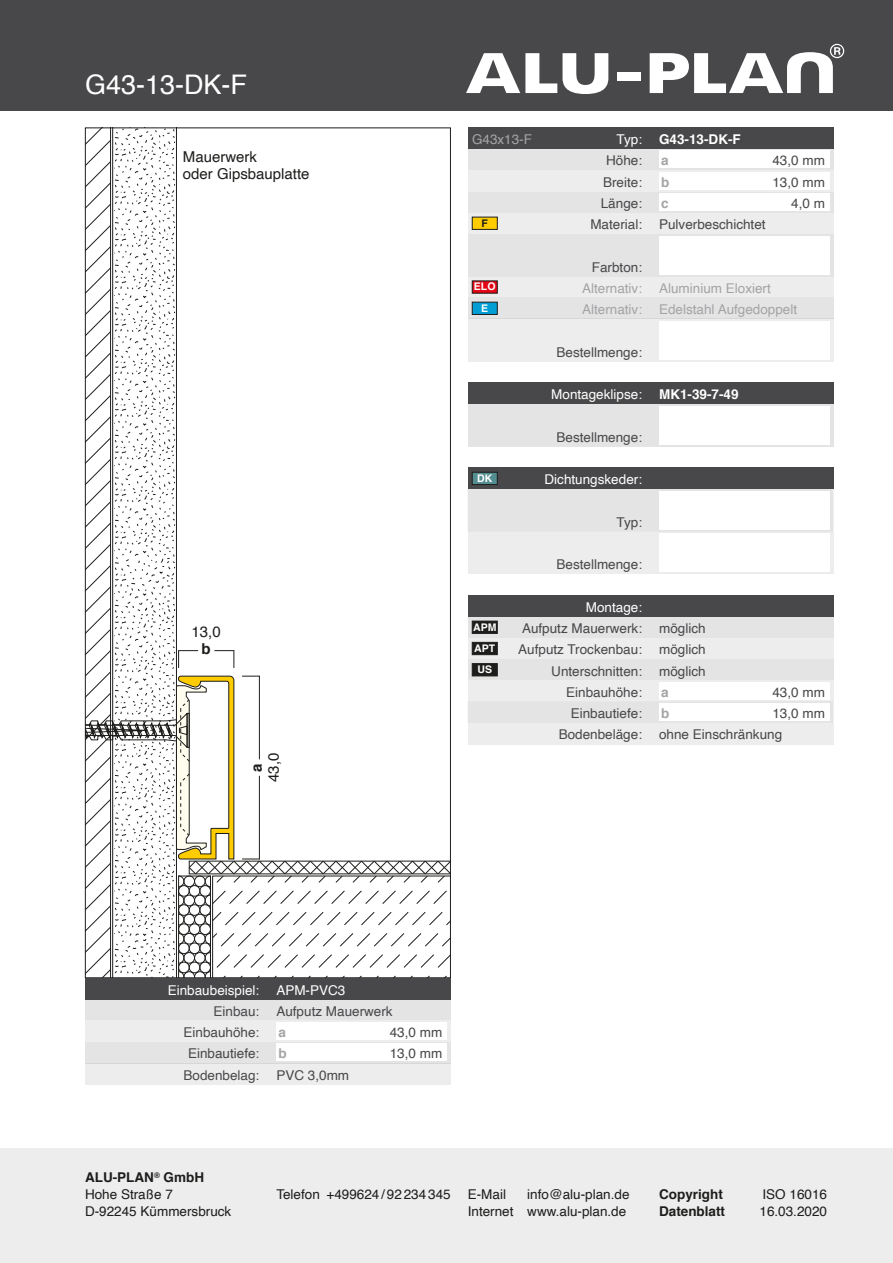
<style>
.page{position:relative;width:893px;height:1263px;background:#fff}
.page>*{position:absolute;margin:0;border:0;box-sizing:border-box;transform-origin:0 0}
.t1{font:27px "Helvetica";color:#fff}
.t2{font:15px/17px "Helvetica";color:#1d1d1b}
.t3{font:700 15px "Helvetica";color:#1d1d1b}
.t4{font:13.5px "Helvetica";color:#48484a}
.t5{font:13.5px/17px "Helvetica";color:#1d1d1b}
.t6{font:13.5px "Helvetica";color:#fff}
.t7{font:13.5px "Helvetica";color:#a4a4a6}
.t8{font:700 13.5px "Helvetica";color:#fff}
.t9{font:700 13.5px "Helvetica";color:#1d1d1b}
.t10{font:13.5px "Helvetica";color:#a4a4a7}
.t11{font:700 13.5px "Helvetica";color:#a4a4a6}
.t12{font:700 10.5px/21.3px "Helvetica";color:#fff;text-align:center}
.t13{font:700 10.5px "Helvetica";color:#1d1d1b}
.s1{font-weight:700}
</style>
<div class="page">
<div style="left:0;top:1148px;width:893px;height:115px;background:#ededee"></div>
<div style="left:0;top:0;width:893px;height:111px;background:#48484a"></div>
<svg style="left:87px;top:130px;width:362px;height:846px"></svg>
<div style="left:468px;top:638px;width:365px;height:21px;background:#ededee"></div>
<div style="left:468px;top:617px;width:365px;height:21px;background:#e4e4e5"></div>
<div style="left:468px;top:723px;width:365px;height:21px;background:#ededee"></div>
<svg style="left:468px;top:659px;width:365px;height:64px"></svg>
<div style="left:659px;top:682px;width:170px;height:17px;background:#fff"></div>
<div style="left:468px;top:595px;width:365px;height:22px;background:#48484a"></div>
<div style="left:85px;top:999px;width:366px;height:21px;background:#e4e4e5"></div>
<svg style="left:85px;top:1020px;width:366px;height:64px"></svg>
<div style="left:276px;top:1023px;width:170px;height:17px;background:#fff"></div>
<div style="left:85px;top:978px;width:366px;height:21px;background:#48484a"></div>
<div style="left:468px;top:276px;width:365px;height:22px;background:#ededee"></div>
<svg style="left:468px;top:298px;width:365px;height:63px"></svg>
<div style="left:468px;top:191px;width:365px;height:22px;background:#e4e4e5"></div>
<div style="left:659px;top:193px;width:170px;height:17px;background:#fff"></div>
<div style="left:468px;top:170px;width:365px;height:21px;background:#ededee"></div>
<div style="left:659px;top:172px;width:170px;height:17px;background:#fff"></div>
<div style="left:468px;top:149px;width:365px;height:21px;background:#e4e4e5"></div>
<div style="left:659px;top:151px;width:170px;height:17px;background:#fff"></div>
<div style="left:468px;top:128px;width:365px;height:21px;background:#48484a"></div>
<svg style="left:468px;top:213px;width:365px;height:63px;background:#e7e7e8"></svg>
<svg style="left:468px;top:489px;width:365px;height:85px;background:#e8e8e9"></svg>
<div style="left:659px;top:491px;width:170px;height:38px;background:#fff"></div>
<div style="left:659px;top:236px;width:170px;height:38px;background:#fff"></div>
<div style="left:659px;top:534px;width:170px;height:38px;background:#fff"></div>
<div style="left:468px;top:468px;width:365px;height:21px;background:#48484a"></div>
<div style="left:468px;top:404px;width:365px;height:42px;background:#e4e4e5"></div>
<div style="left:659px;top:406px;width:170px;height:38px;background:#fff"></div>
<div style="left:468px;top:383px;width:365px;height:21px;background:#48484a"></div>
<div style="left:472px;top:621px;width:25px;height:13px;background:#1d1d1b;border:1px solid #1d1d1b"></div>
<div style="left:472px;top:663px;width:25px;height:13px;background:#1d1d1b;border:1px solid #1d1d1b"></div>
<div style="left:472px;top:642px;width:25px;height:13px;background:#1d1d1b;border:1px solid #1d1d1b"></div>
<div style="left:472px;top:217px;width:25px;height:13px;background:#fc0;border:1px solid #1d1d1b"></div>
<div style="left:472px;top:281px;width:25px;height:12px;background:#e30614"></div>
<div style="left:472px;top:302px;width:25px;height:13px;background:#009ed4;border:1px solid #1d1d1b"></div>
<div style="left:472px;top:472px;width:25px;height:13px;background:#558e91;border:1px solid #1d1d1b"></div>
<svg style="left:650px;top:44px;width:194px;height:49px"></svg>
<div style="left:617px;top:72px;width:23px;height:9px;background:#fff"></div>
<svg style="left:466px;top:53px;width:142px;height:41px"></svg>
<h1 class="t1" style="left:85px;top:63px;width:164px">G43-13-DK-F</h1>
<p class="t2" style="left:183px;top:148px;width:128px">Mauerwerk<br>oder Gipsbauplatte</p>
<p class="t2" style="left:192px;top:624px;width:31px">13,0</p>
<p class="t3" style="left:202px;top:637px;width:11px">b</p>
<p class="t2" style="left:265px;top:782px;width:31px;rotate:-90deg">43,0</p>
<p class="t3" style="left:244px;top:772px;width:10px;rotate:-90deg">a</p>
<p class="t10" style="left:472px;top:129px;width:62px">G43x13-F</p>
<p class="t6" style="left:617px;top:129px;width:27px">Typ:</p>
<p class="t8" style="left:659px;top:128px;width:83px">G43-13-DK-F</p>
<p class="t4" style="left:606px;top:150px;width:38px">Höhe:</p>
<p class="t11" style="left:661px;top:150px;width:9px">a</p>
<p class="t4" style="left:772px;top:150px;width:54px">43,0 mm</p>
<p class="t4" style="left:603px;top:171px;width:41px">Breite:</p>
<p class="t11" style="left:661px;top:171px;width:10px">b</p>
<p class="t4" style="left:772px;top:171px;width:54px">13,0 mm</p>
<p class="t4" style="left:601px;top:193px;width:43px">Länge:</p>
<p class="t11" style="left:661px;top:192px;width:9px">c</p>
<p class="t4" style="left:791px;top:193px;width:35px">4,0 m</p>
<p class="t13" style="left:482px;top:214px;width:8px">F</p>
<p class="t4" style="left:590px;top:214px;width:53px">Material:</p>
<p class="t4" style="left:659px;top:214px;width:108px">Pulverbeschichtet</p>
<p class="t4" style="left:592px;top:256px;width:52px">Farbton:</p>
<p class="t12" style="left:474px;top:276px;width:23px">ELO<br>E</p>
<p class="t7" style="left:582px;top:278px;width:62px">Alternativ:</p>
<p class="t7" style="left:659px;top:278px;width:113px">Aluminium Eloxiert</p>
<p class="t7" style="left:582px;top:299px;width:62px">Alternativ:</p>
<p class="t7" style="left:659px;top:299px;width:140px">Edelstahl Aufgedoppelt</p>
<p class="t4" style="left:556px;top:342px;width:87px">Bestellmenge:</p>
<p class="t6" style="left:551px;top:384px;width:92px">Montageklipse:</p>
<p class="t8" style="left:659px;top:384px;width:81px">MK1-39-7-49</p>
<p class="t4" style="left:556px;top:427px;width:87px">Bestellmenge:</p>
<p class="t12" style="left:477px;top:467px;width:17px">DK</p>
<p class="t6" style="left:544px;top:469px;width:99px">Dichtungskeder:</p>
<p class="t4" style="left:617px;top:512px;width:27px">Typ:</p>
<p class="t4" style="left:556px;top:554px;width:87px">Bestellmenge:</p>
<p class="t12" style="left:473px;top:616px;width:25px">APM</p>
<p class="t12" style="left:477px;top:659px;width:16px">US</p>
<p class="t12" style="left:474px;top:637px;width:22px">APT</p>
<p class="t6" style="left:586px;top:597px;width:58px">Montage:</p>
<p class="t4" style="left:518px;top:639px;width:125px">Aufputz Trockenbau:</p>
<p class="t4" style="left:659px;top:639px;width:48px">möglich</p>
<p class="t4" style="left:522px;top:618px;width:122px">Aufputz Mauerwerk:</p>
<p class="t4" style="left:551px;top:660px;width:92px">Unterschnitten:</p>
<p class="t4" style="left:659px;top:618px;width:48px">möglich</p>
<p class="t4" style="left:659px;top:660px;width:48px">möglich</p>
<p class="t4" style="left:566px;top:682px;width:77px">Einbauhöhe:</p>
<p class="t11" style="left:661px;top:681px;width:9px">a</p>
<p class="t4" style="left:772px;top:682px;width:54px">43,0 mm</p>
<p class="t4" style="left:571px;top:703px;width:73px">Einbautiefe:</p>
<p class="t11" style="left:661px;top:702px;width:10px">b</p>
<p class="t4" style="left:772px;top:703px;width:54px">13,0 mm</p>
<p class="t4" style="left:559px;top:724px;width:85px">Bodenbeläge:</p>
<p class="t4" style="left:659px;top:724px;width:125px">ohne Einschränkung</p>
<p class="t6" style="left:168px;top:979px;width:93px">Einbaubeispiel:</p>
<p class="t4" style="left:214px;top:1001px;width:47px">Einbau:</p>
<p class="t6" style="left:276px;top:979px;width:71px">APM-PVC3</p>
<p class="t4" style="left:276px;top:1001px;width:118px">Aufputz Mauerwerk</p>
<p class="t4" style="left:184px;top:1022px;width:77px">Einbauhöhe:</p>
<p class="t11" style="left:279px;top:1021px;width:9px">a</p>
<p class="t4" style="left:390px;top:1022px;width:54px">43,0 mm</p>
<p class="t4" style="left:188px;top:1043px;width:73px">Einbautiefe:</p>
<p class="t11" style="left:279px;top:1043px;width:10px">b</p>
<p class="t4" style="left:390px;top:1043px;width:54px">13,0 mm</p>
<p class="t4" style="left:184px;top:1064px;width:77px">Bodenbelag:</p>
<p class="t4" style="left:276px;top:1064px;width:74px">PVC 3,0mm</p>
<p class="t5" style="left:85px;top:1169px;width:148px"><span class="s1">ALU-PLAN</span><sup>®</sup> <span class="s1">GmbH<br></span>Hohe Straße 7<br>D-92245 Kümmersbruck</p>
<p class="t5" style="left:276px;top:1186px;width:176px">Telefon +499624 /92234345</p>
<p class="t9" style="left:659px;top:1183px;width:65px">Copyright</p>
<p class="t5" style="left:762px;top:1186px;width:66px">ISO 16016</p>
<p class="t9" style="left:659px;top:1200px;width:68px">Datenblatt</p>
<p class="t5" style="left:759px;top:1203px;width:69px">16.03.2020</p>
<p class="t5" style="left:468px;top:1186px;width:163px;text-align:right">info@alu-plan.de<br>Internet www.alu-plan.de</p>
<p class="t5" style="left:468px;top:1186px;width:40px">E-Mail</p>
</div>
